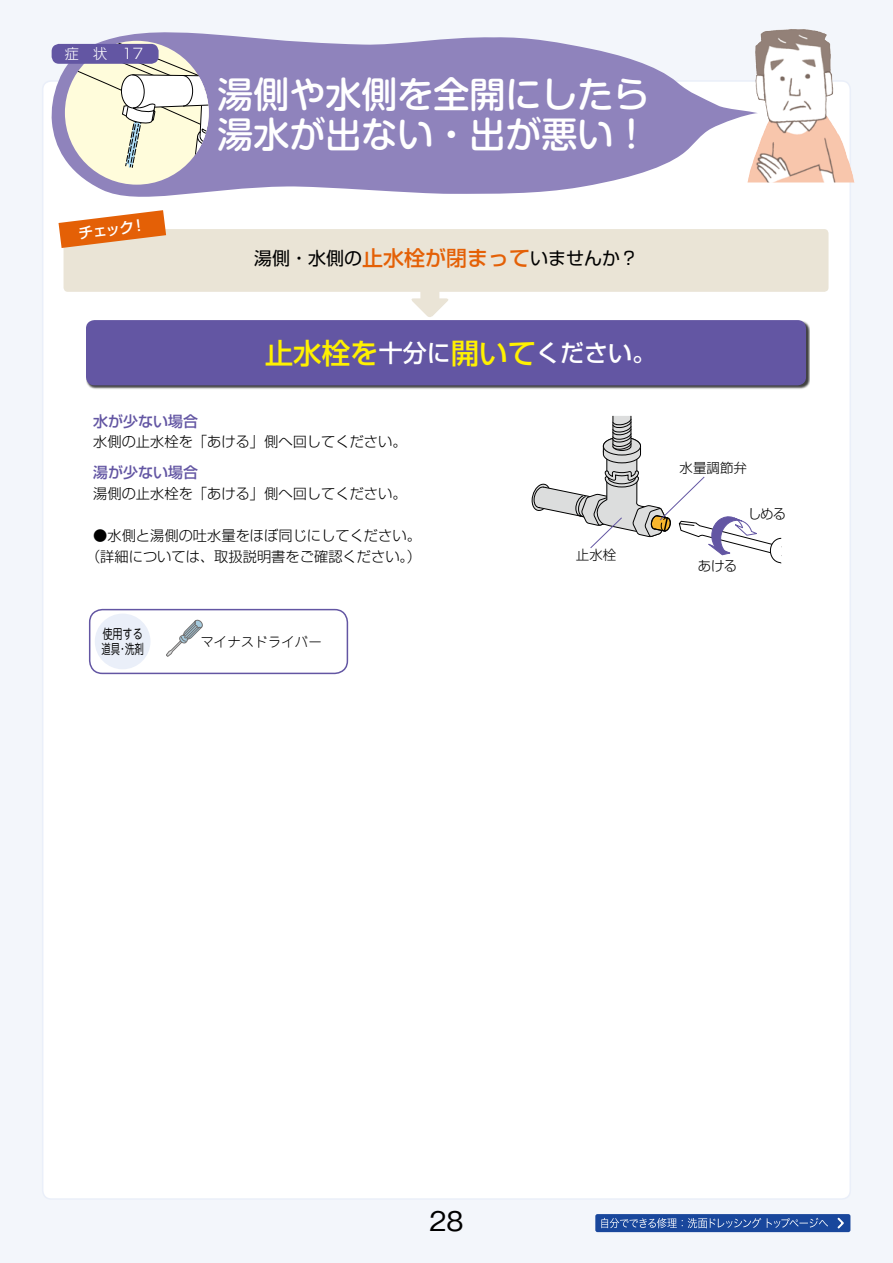
<style>
.page{position:relative;width:893px;height:1263px;background:#f3f6fb}
.page>*{position:absolute;margin:0;border:0;box-sizing:border-box;transform-origin:0 0}
.t1{font:500 36px/40.5px "Shin M Go Pro";color:#fff}
.t2{font:500 27px "Gothic BBB Pro";color:#000}
.t3{font:500 24px "Shin Go Pro";color:#fff}
.t4{font:18px "Shin Go Pro";color:#000}
.t5{font:500 15px "Shin Go Pro";color:#6356a3}
.t6{font:500 15px "Shin Go Pro";color:#fff}
.t7{font:300 14.25px/21px "Shin Go Pro";color:#000;text-align:center}
.t8{font:300 14.25px "Shin Go Pro";color:#fff}
.t9{font:13.5px "Shin Go Pro Light 90 msp RKSJ H";color:#000}
.t10{font:300 13.5px "Jun 101 Pro";color:#000}
.t11{font:13.5px/15px "Jun 201 Pro";color:#000;scale:.75 1}
.s1{font-weight:500;font-size:21px;color:#e46006}
.s2{font-size:28.5px;color:#fff100}
</style>
<div class="page">
<div style="left:43px;top:81px;width:807px;height:1118px;background:#fff;border-radius:9px"></div>
<img style="left:758px;top:29px;width:33px;height:72px">
<div style="left:595px;top:1214px;width:255px;height:18px;background:#19479c;border-radius:2px"></div>
<svg style="left:837px;top:1217px;width:7px;height:12px"></svg>
<svg style="left:601px;top:1218px;width:160px;height:10px"></svg>
<svg style="left:767px;top:1218px;width:61px;height:10px"></svg>
<svg style="left:532px;top:415px;width:249px;height:149px"></svg>
<div style="left:89px;top:609px;width:259px;height:65px;border:2px solid #6356a3;border-radius:13px"></div>
<svg style="left:166px;top:620px;width:37px;height:37px"></svg>
<div style="left:95px;top:614px;width:55px;height:55px;background:#eaeff9;border-radius:50%"></div>
<div style="left:64px;top:229px;width:764px;height:63px;background:#eae4d6;border-radius:4px"></div>
<svg style="left:50px;top:32px;width:708px;height:165px;fill:#8f83bc"></svg>
<svg style="left:65px;top:41px;width:144px;height:144px"></svg>
<div style="left:420px;top:277px;width:19px;height:27px;background:#eae4d6;border-radius:4px"></div>
<svg style="left:411px;top:298px;width:37px;height:19px"></svg>
<div style="left:86px;top:320px;width:724px;height:69px;background:#000;opacity:.75"></div>
<div style="left:86px;top:320px;width:720px;height:65px;background:#6356a3;border-radius:9px"></div>
<div style="left:52px;top:44px;width:107px;height:20px;background:#6356a3;border-radius:8px"></div>
<svg style="left:59px;top:210px;width:107px;height:38px"></svg>
<p class="t8" style="left:65px;top:42px;width:80px">症　状　17</p>
<p class="t6" style="left:77px;top:221px;width:70px;rotate:-7deg">チェック！</p>
<h1 class="t1" style="left:217px;top:69px;width:434px">湯側や水側を全開にしたら湯水が出ない・出が悪い！</h1>
<p class="t4" style="left:254px;top:244px;width:385px">湯側・水側の<span class="s1">止水栓が閉まって</span>いませんか？</p>
<h3 class="t3" style="left:265px;top:333px;width:393px"><span class="s2">止水栓を</span>十分に<span class="s2">開いて</span>ください。</h3>
<p class="t5" style="left:93px;top:409px;width:107px">水が少ない場合</p>
<p class="t7" style="left:93px;top:429px;width:315px">水側の止水栓を「あける」側へ回してください。</p>
<p class="t5" style="left:93px;top:460px;width:107px">湯が少ない場合</p>
<p class="t7" style="left:93px;top:481px;width:315px">湯側の止水栓を「あける」側へ回してください。</p>
<p class="t7" style="left:86px;top:523px;width:336px">●水側と湯側の吐水量をほぼ同じにしてください。（詳細については、取扱説明書をご確認ください。）</p>
<p class="t11" style="left:101px;top:625px;width:58px">使用する道具・洗剤</p>
<p class="t10" style="left:200px;top:631px;width:123px">マイナスドライバー</p>
<p class="t9" style="left:576px;top:543px;width:42px">止水栓</p>
<p class="t9" style="left:680px;top:457px;width:69px">水量調節弁</p>
<p class="t9" style="left:748px;top:503px;width:40px">しめる</p>
<p class="t9" style="left:698px;top:555px;width:41px">あける</p>
<h2 class="t2" style="left:429px;top:1199px;width:36px">28</h2>
</div>
